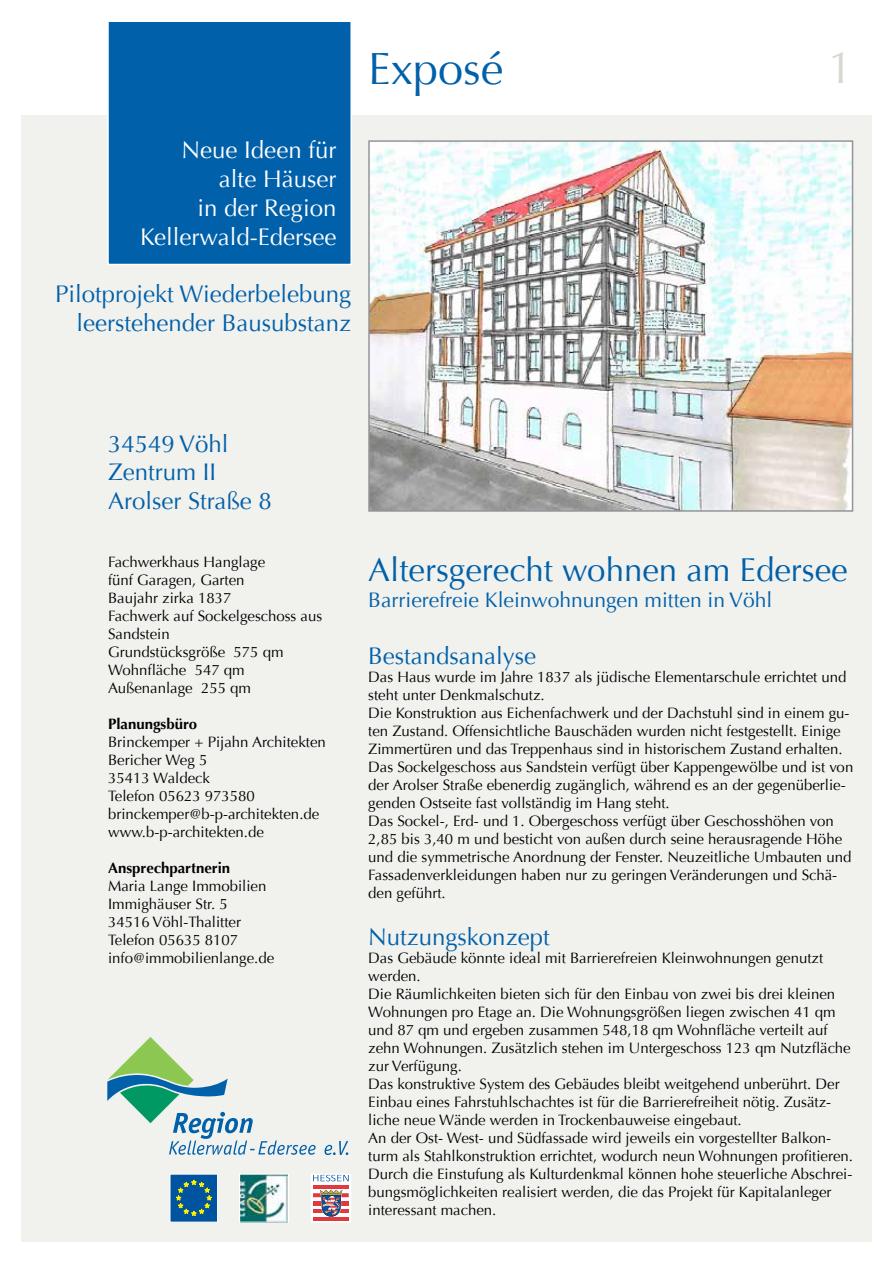
<style>
.page{position:relative;width:893px;height:1263px;background:#fff}
.page>*{position:absolute;margin:0;border:0;box-sizing:border-box;transform-origin:0 0}
.t1{font:45px "Optima";color:#0060a9}
.t2{font:45px "Optima";color:#d8d8d1}
.t3{font:33px "Optima";color:#0060a9}
.t4{font:24px/28.8px "Optima";color:#0060a9;text-align:right}
.t5{font:24px/28.8px "Optima";color:#fff;text-align:right}
.t6{font:21px "Optima";color:#0060a9}
.t7{font:15px/18px "Optima";color:#000}
.t8{font:700 15px "Optima";color:#000}
</style>
<div class="page">
<div style="left:21px;top:115px;width:851px;height:1127px;background:#f1f1ee"></div>
<div style="left:107px;top:21px;width:245px;height:244px;background:#0060a9;border:2px solid #fff"></div>
<img style="left:371px;top:143px;width:479px;height:366px">
<div style="left:368px;top:140px;width:485px;height:372px;border:2px solid #939598"></div>
<svg style="left:325px;top:1141px;width:23px;height:14px"></svg>
<svg style="left:107px;top:1037px;width:209px;height:118px"></svg>
<svg style="left:172px;top:1176px;width:44px;height:44px;background:#1c648d"></svg>
<img style="left:241px;top:1176px;width:46px;height:44px">
<div style="left:239px;top:1174px;width:50px;height:48px;border:1px solid #fff"></div>
<div style="left:311px;top:1174px;width:40px;height:48px;background:#fff"></div>
<hr style="left:313px;top:1185px;width:36px;height:4px;background:#e03a3e">
<svg style="left:313px;top:1193px;width:36px;height:4px"></svg>
<hr style="left:313px;top:1201px;width:36px;height:4px;background:#e03a3e">
<hr style="left:313px;top:1209px;width:36px;height:4px;background:#e03a3e">
<hr style="left:313px;top:1217px;width:36px;height:4px;background:#e03a3e">
<svg style="left:319px;top:1189px;width:24px;height:28px"></svg>
<svg style="left:313px;top:1176px;width:36px;height:5px"></svg>
<div style="left:311px;top:1174px;width:40px;height:48px;border:1px solid #fff"></div>
<h3 class="t5" style="left:140px;top:136px;width:198px">Neue Ideen für alte Häuser<br>in der Region<br>Kellerwald-Edersee</h3>
<h3 class="t4" style="left:55px;top:280px;width:298px">Pilotprojekt Wiederbelebung leerstehender Bausubstanz</h3>
<h1 class="t1" style="left:368px;top:43px;width:137px">Exposé</h1>
<h1 class="t2" style="left:828px;top:42px;width:27px">1</h1>
<h3 class="t4" style="left:108px;top:429px;width:165px;text-align:left">34549 Vöhl<br>Zentrum II<br>Arolser Straße 8</h3>
<p class="t7" style="left:108px;top:553px;width:216px">Fachwerkhaus Hanglage<br>fünf Garagen, Garten<br>Baujahr zirka 1837<br>Fachwerk auf Sockelgeschoss aus<br>Sandstein<br>Grundstücksgröße 575 qm<br>Wohnfläche 547 qm<br>Außenanlage 255 qm</p>
<p class="t8" style="left:108px;top:715px;width:91px">Planungsbüro</p>
<p class="t7" style="left:108px;top:733px;width:219px">Brinckemper + Pijahn Architekten<br>Bericher Weg 5<br>35413 Waldeck<br>Telefon 05623 973580 brinckemper@b-p-architekten.de www.b-p-architekten.de</p>
<p class="t8" style="left:108px;top:859px;width:124px">Ansprechpartnerin</p>
<p class="t7" style="left:108px;top:877px;width:168px">Maria Lange Immobilien<br>Immighäuser Str. 5<br>34516 Vöhl-Thalitter<br>Telefon 05635 8107 info@immobilienlange.de</p>
<h2 class="t3" style="left:368px;top:551px;width:481px">Altersgerecht wohnen am Edersee</h2>
<h3 class="t6" style="left:368px;top:587px;width:405px">Barrierefreie Kleinwohnungen mitten in Vöhl</h3>
<h3 class="t4" style="left:368px;top:642px;width:170px">Bestandsanalyse</h3>
<p class="t7" style="left:368px;top:668px;width:487px">Das Haus wurde im Jahre 1837 als jüdische Elementarschule errichtet und steht unter Denkmalschutz.<br>Die Konstruktion aus Eichenfachwerk und der Dachstuhl sind in einem gu&shy;ten Zustand. Offensichtliche Bauschäden wurden nicht festgestellt. Einige Zimmertüren und das Treppenhaus sind in historischem Zustand erhalten.<br>Das Sockelgeschoss aus Sandstein verfügt über Kappengewölbe und ist von der Arolser Straße ebenerdig zugänglich, während es an der gegenüberlie&shy;genden Ostseite fast vollständig im Hang steht.<br>Das Sockel-, Erd- und 1. Obergeschoss verfügt über Geschosshöhen von 2,85 bis 3,40 m und besticht von außen durch seine herausragende Höhe und die symmetrische Anordnung der Fenster. Neuzeitliche Umbauten und Fassadenverkleidungen haben nur zu geringen Veränderungen und Schä&shy;den geführt.</p>
<h3 class="t4" style="left:368px;top:923px;width:183px">Nutzungskonzept</h3>
<p class="t7" style="left:368px;top:949px;width:486px">Das Gebäude könnte ideal mit Barrierefreien Kleinwohnungen genutzt werden.<br>Die Räumlichkeiten bieten sich für den Einbau von zwei bis drei kleinen Wohnungen pro Etage an. Die Wohnungsgrößen liegen zwischen 41 qm und 87 qm und ergeben zusammen 548,18 qm Wohnfläche verteilt auf zehn Wohnungen. Zusätzlich stehen im Untergeschoss 123 qm Nutzfläche zur Verfügung.<br>Das konstruktive System des Gebäudes bleibt weitgehend unberührt. Der Einbau eines Fahrstuhlschachtes ist für die Barrierefreiheit nötig. Zusätz&shy;liche neue Wände werden in Trockenbauweise eingebaut.<br>An der Ost- West- und Südfassade wird jeweils ein vorgestellter Balkon&shy;turm als Stahlkonstruktion errichtet, wodurch neun Wohnungen profitieren.<br>Durch die Einstufung als Kulturdenkmal können hohe steuerliche Abschrei&shy;bungsmöglichkeiten realisiert werden, die das Projekt für Kapitalanleger interessant machen.</p>
</div>
